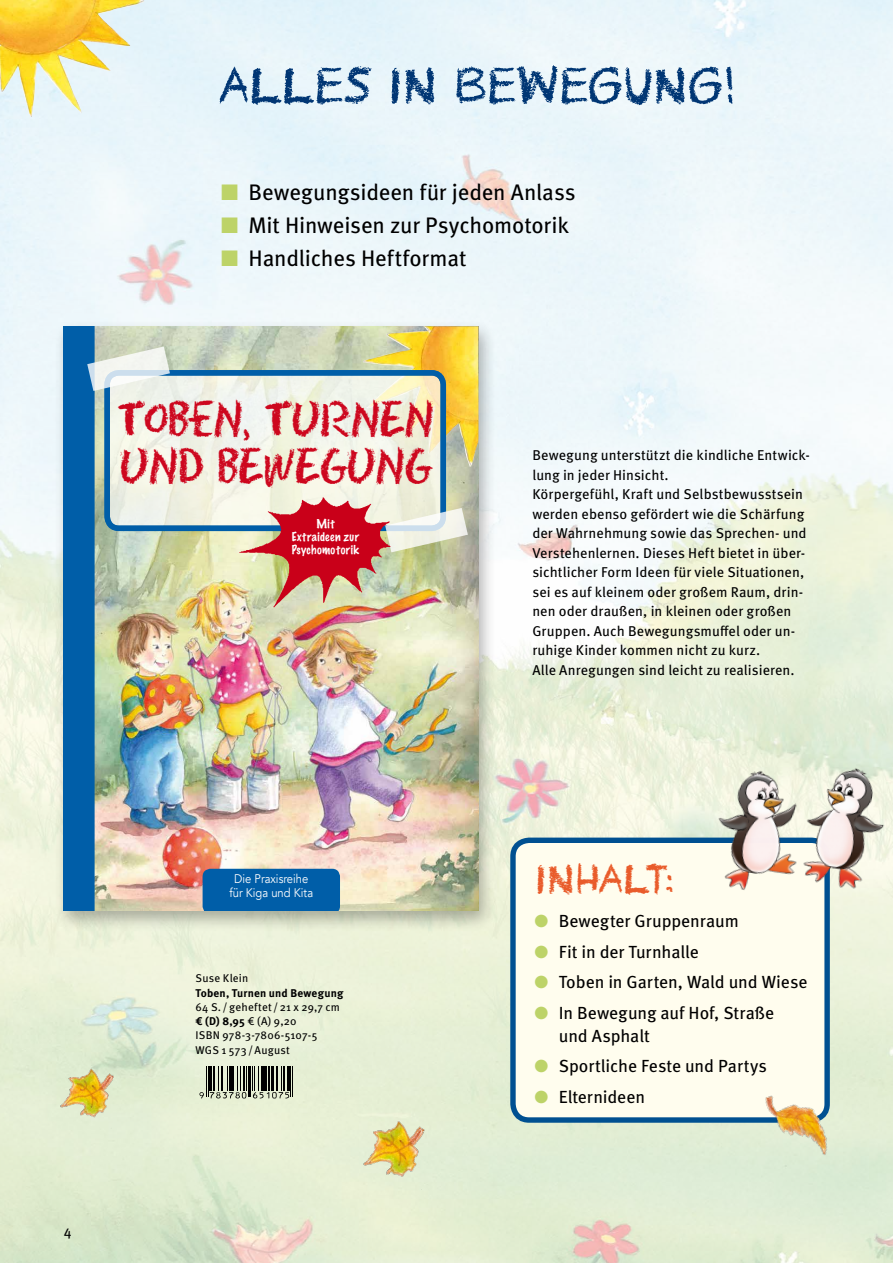
<style>
.page{position:relative;width:893px;height:1263px;background:#fff}
.page>*{position:absolute;margin:0;border:0;box-sizing:border-box;transform-origin:0 0}
.t1{font:53.25px "Crayon Hand";letter-spacing:-.015em;color:#003674}
.t2{font:45.75px/47.1px "Eraser Dust";letter-spacing:-.03em;color:#cd071e;scale:.85 1}
.t3{font:43.2px "Crayon Hand";letter-spacing:-.03em;color:#e95b2a}
.t4{font:22.5px "Meta Pro";letter-spacing:-.01em;color:#000}
.t5{font:17.55px/23px "Meta Pro";letter-spacing:-.005em;color:#000}
.t6{font:14.25px/19.5px "Meta Pro";letter-spacing:.005em;color:#000}
.t7{font:12.45px/13.8px "Avenir";color:#fff;text-align:center;scale:.9 1}
.t8{font:100 11.4px/12.9px "Marker Felt";letter-spacing:.04em;color:#fff;text-align:center}
.t9{font:11.25px/14.2px "Meta Pro";letter-spacing:.02em;color:#000}
.t10{font:700 11.25px "Meta Pro";letter-spacing:.015em;color:#000}
.s1{color:#bdd368}
.s2{font-weight:700}
</style>
<div class="page">
<img style="left:0;top:0;width:893px;height:1263px">
<img style="left:0;top:0;width:144px;height:117px">
<hr style="left:206px;top:1066px;width:1px;height:30px;background:#000">
<hr style="left:208px;top:1066px;width:1px;height:30px;background:#000">
<hr style="left:209px;top:1066px;width:3px;height:25px;background:#000">
<hr style="left:290px;top:1066px;width:1px;height:30px;background:#000">
<hr style="left:292px;top:1066px;width:1px;height:30px;background:#000">
<svg style="left:199px;top:1092px;width:5px;height:6px"></svg>
<svg style="left:210px;top:1066px;width:79px;height:32px;background:#7a7e70"></svg>
<div style="left:54px;top:319px;width:443px;height:613px;background:#000;opacity:.3"></div>
<img style="left:170px;top:326px;width:308px;height:584px">
<img style="left:363px;top:326px;width:115px;height:141px">
<div style="left:203px;top:869px;width:137px;height:41px;background:#005ea8"></div>
<svg style="left:107px;top:373px;width:336px;height:155px;background:#f1f2e3"></svg>
<div style="left:104px;top:370px;width:342px;height:161px;border:6px solid #005ea8;border-radius:12px"></div>
<svg style="left:390px;top:508px;width:78px;height:44px;background:#dfe3d4"></svg>
<img style="left:230px;top:498px;width:160px;height:109px">
<img style="left:64px;top:326px;width:106px;height:591px">
<svg style="left:477px;top:326px;width:7px;height:2px"></svg>
<svg style="left:477px;top:909px;width:7px;height:8px"></svg>
<img style="left:351px;top:1097px;width:104px;height:128px">
<img style="left:53px;top:1048px;width:89px;height:111px">
<div style="left:513px;top:840px;width:314px;height:280px;background:#fffdee;border-radius:16px"></div>
<div style="left:510px;top:837px;width:320px;height:286px;border:5px solid #005091;border-radius:16px"></div>
<img style="left:760px;top:1068px;width:96px;height:104px">
<img style="left:708px;top:748px;width:185px;height:163px">
<h1 class="t1" style="left:218px;top:53px;width:516px">ALLES IN BEWEGUNG!</h1>
<h3 class="t4" style="left:221px;top:175px;width:356px"><span class="s1">■</span> Bewegungsideen für jeden Anlass</h3>
<h3 class="t4" style="left:221px;top:208px;width:349px"><span class="s1">■</span> Mit Hinweisen zur Psychomotorik</h3>
<h3 class="t4" style="left:221px;top:241px;width:247px"><span class="s1">■</span> Handliches Heftformat</h3>
<h2 class="t2" style="left:118px;top:395px;width:374px">TobeN, TURNEN<br>UND BEWEGUNG</h2>
<p class="t8" style="left:292px;top:517px;width:69px">Mit<br>Extraideen zur<br>Psychomotorik</p>
<p class="t6" style="left:532px;top:445px;width:279px">Bewegung unterstützt die kindliche Entwick&shy;lung in jeder Hinsicht.<br>Körpergefühl, Kraft und Selbstbewusstsein werden ebenso gefördert wie die Schärfung der Wahrnehmung sowie das Sprechen- und Verstehenlernen. Dieses Heft bietet in über&shy;sichtlicher Form Ideen für viele Situationen, sei es auf kleinem oder großem Raum, drin&shy;nen oder draußen, in kleinen oder großen Gruppen. Auch Bewegungsmuffel oder un&shy;ruhige Kinder kommen nicht zu kurz.<br>Alle Anregungen sind leicht zu realisieren.</p>
<p class="t6" style="left:64px;top:1221px;width:10px">4</p>
<p class="t7" style="left:229px;top:872px;width:95px">Die Praxisreihe für Kiga und Kita</p>
<p class="t9" style="left:196px;top:970px;width:54px">Suse Klein</p>
<p class="t10" style="left:196px;top:984px;width:149px">Toben, Turnen und Bewegung</p>
<p class="t9" style="left:196px;top:999px;width:146px">64 S./geheftet/21 x 29,7 cm <span class="s2">€ (D) 8,95</span> € (A) 9,20<br>ISBN 978-3-7806-5107-5<br>WGS 1 573/August</p>
<h3 class="t3" style="left:533px;top:853px;width:141px">INHALT:</h3>
<p class="t5" style="left:534px;top:908px;width:206px"><span class="s1">●</span> Bewegter Gruppenraum</p>
<p class="t5" style="left:534px;top:939px;width:166px"><span class="s1">●</span> Fit in der Turnhalle</p>
<p class="t5" style="left:534px;top:969px;width:275px"><span class="s1">●</span> Toben in Garten, Wald und Wiese</p>
<p class="t5" style="left:559px;top:1000px;width:217px;text-indent:-24px"><span class="s1">●</span> In Bewegung auf Hof, Straße und Asphalt</p>
<p class="t5" style="left:534px;top:1054px;width:234px"><span class="s1">●</span> Sportliche Feste und Partys</p>
<p class="t5" style="left:534px;top:1084px;width:112px"><span class="s1">●</span> Elternideen</p>
</div>
